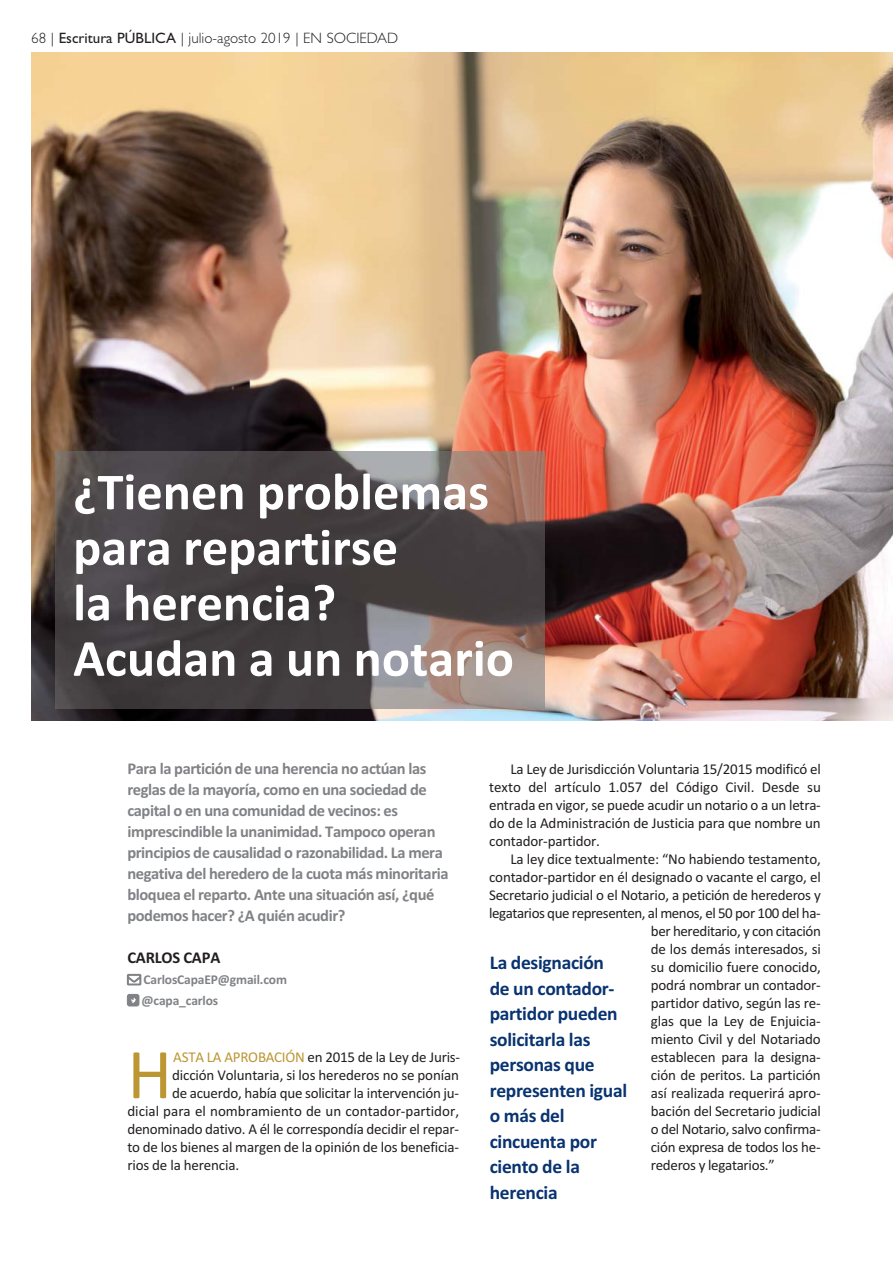
<style>
.page{position:relative;width:893px;height:1263px;background:#fff}
.page>*{position:absolute;margin:0;border:0;box-sizing:border-box;transform-origin:0 0}
.t1{font:72px "Calibri";color:#bc9633}
.t2{font:700 52.5px/55.5px "Calibri";color:#fff}
.t3{font:700 19.5px/25.5px "Calibri";letter-spacing:-.015em;color:#093370}
.t4{font:700 16.5px/21px "Calibri";letter-spacing:-.025em;color:#808285}
.t5{font:700 16.5px "Calibri";letter-spacing:-.01em;color:#231f20}
.t6{font:15px/18px "Calibri";letter-spacing:-.01em;color:#231f20;text-align:justify}
.t7{font:15px "Calibri";letter-spacing:-.03em;color:#231f20}
.t8{font:300 15px "Gill Sans";color:#231f20}
.t9{font:700 13.5px/21px "Calibri";letter-spacing:-.01em;color:#808285}
.s1{font-weight:400}
.s2{color:#bc9633}
</style>
<div class="page">
<img style="left:31px;top:53px;width:861px;height:667px">
<img style="left:55px;top:452px;width:489px;height:256px">
<p class="t8" style="left:31px;top:33px;width:369px">68 | <span class="s1">Escritura PÚBLICA</span> | julio-agosto 2019 | EN SOCIEDAD</p>
<h2 class="t2" style="left:73px;top:468px;width:442px">¿Tienen problemas para repartirse<br>la herencia?<br>Acudan a un notario</h2>
<p class="t4" style="left:127px;top:759px;width:323px">Para la partición de una herencia no actúan las reglas de la mayoría, como en una sociedad de capital o en una comunidad de vecinos: es imprescindible la unanimidad. Tampoco operan principios de causalidad o razonabilidad. La mera negativa del heredero de la cuota más minoritaria bloquea el reparto. Ante una situación así, ¿qué podemos hacer? ¿A quién acudir?</p>
<p class="t5" style="left:127px;top:952px;width:95px">CARLOS CAPA</p>
<p class="t9" style="left:142px;top:970px;width:147px">CarlosCapaEP@gmail.com @capa_carlos</p>
<h1 class="t1" style="left:127px;top:1049px;width:46px">H</h1>
<p class="t6" style="left:173px;top:1049px;width:288px"><span class="s2">ASTA LA APROBACIÓN</span> en 2015 de la Ley de Juris-</p>
<p class="t6" style="left:172px;top:1067px;width:288px">dicción Voluntaria, si los herederos no se ponían</p>
<p class="t6" style="left:172px;top:1085px;width:288px">de acuerdo, había que solicitar la intervención ju-</p>
<p class="t6" style="left:127px;top:1103px;width:333px">dicial para el nombramiento de un contador-partidor,</p>
<p class="t6" style="left:127px;top:1121px;width:333px">denominado dativo. A él le correspondía decidir el repar-</p>
<p class="t6" style="left:127px;top:1139px;width:333px">to de los bienes al margen de la opinión de los beneficia-</p>
<p class="t6" style="left:127px;top:1157px;width:113px">rios de la herencia.</p>
<p class="t6" style="left:489px;top:761px;width:333px;text-indent:21px">La Ley de Jurisdicción Voluntaria 15/2015 modificó el texto del artículo 1.057 del Código Civil. Desde su entrada en vigor, se puede acudir un notario o a un letra&shy;do de la Administración de Justicia para que nombre un contador-partidor.</p>
<p class="t6" style="left:510px;top:851px;width:312px">La ley dice textualmente: “No habiendo testamento,</p>
<p class="t6" style="left:489px;top:869px;width:333px">contador-partidor en él designado o vacante el cargo, el</p>
<p class="t6" style="left:489px;top:887px;width:333px">Secretario judicial o el Notario, a petición de herederos y</p>
<p class="t7" style="left:489px;top:908px;width:333px">legatarios que representen, al menos, el 50 por 100 del ha-</p>
<p class="t6" style="left:651px;top:923px;width:171px">ber hereditario, y con citación</p>
<p class="t6" style="left:651px;top:941px;width:171px">de los demás interesados, si</p>
<p class="t6" style="left:651px;top:959px;width:171px">su domicilio fuere conocido,</p>
<p class="t6" style="left:651px;top:977px;width:171px">podrá nombrar un contador-</p>
<p class="t6" style="left:651px;top:995px;width:171px">partidor dativo, según las re-</p>
<p class="t6" style="left:651px;top:1013px;width:171px">glas que la Ley de Enjuicia-</p>
<p class="t6" style="left:651px;top:1031px;width:171px">miento Civil y del Notariado</p>
<p class="t6" style="left:651px;top:1049px;width:171px">establecen para la designa-</p>
<p class="t6" style="left:651px;top:1067px;width:171px">ción de peritos. La partición</p>
<p class="t6" style="left:651px;top:1085px;width:171px">así realizada requerirá apro-</p>
<p class="t6" style="left:651px;top:1103px;width:172px">bación del Secretario judicial</p>
<p class="t6" style="left:651px;top:1121px;width:171px">o del Notario, salvo confirma-</p>
<p class="t6" style="left:651px;top:1139px;width:171px">ción expresa de todos los he-</p>
<p class="t6" style="left:651px;top:1157px;width:125px">rederos y legatarios.”</p>
<h3 class="t3" style="left:490px;top:952px;width:139px">La designación de un contador&shy;partidor pueden solicitarla las personas que representen igual o más del cincuenta por ciento de la herencia</h3>
</div>
